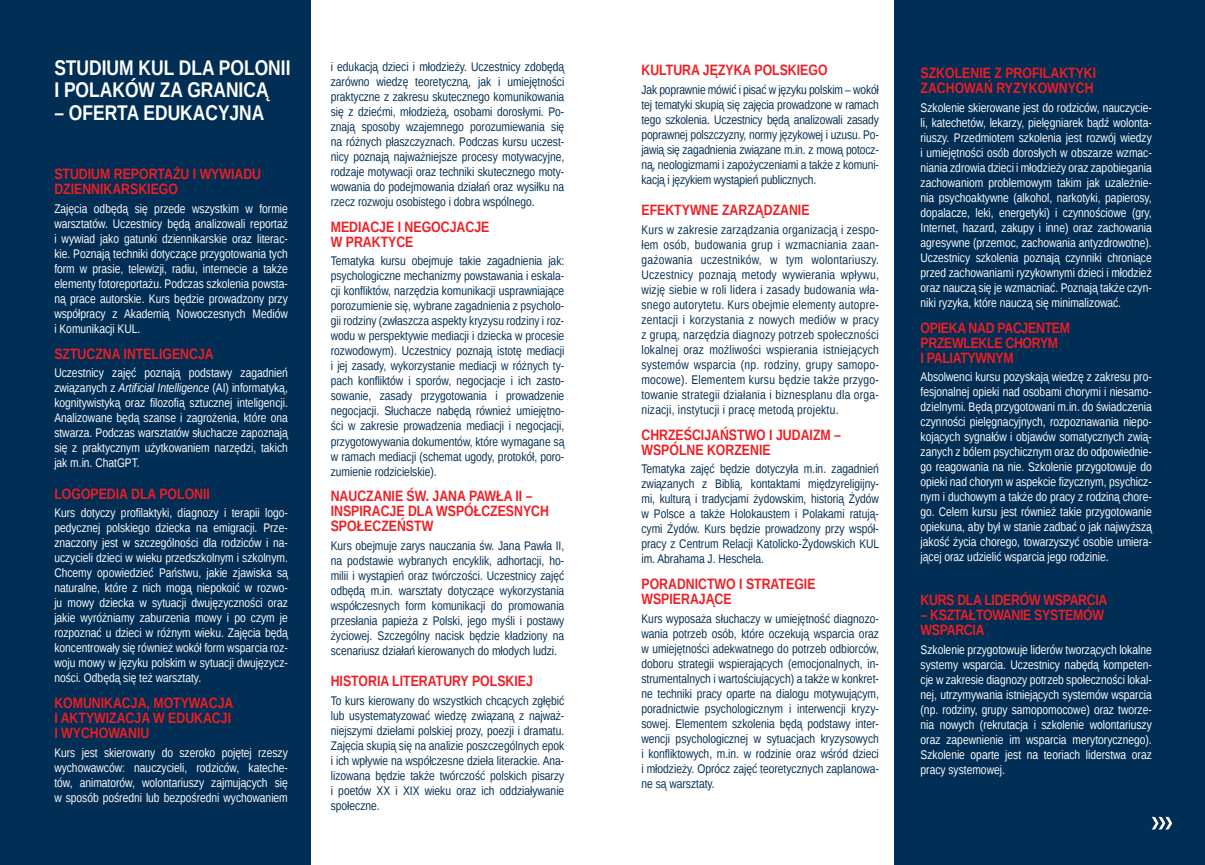
<style>
.page{position:relative;width:1205px;height:865px;background:#fff}
.page>*{position:absolute;margin:0;border:0;box-sizing:border-box;transform-origin:0 0}
.t1{font:700 21.25px/22.5px "Liberation Sans Narrow";color:#fff}
.t2{font:700 15px/15px "Liberation Sans Narrow";color:#ee1d23}
.t3{font:700 15px/15px "Liberation Sans Narrow";letter-spacing:-.02em;color:#ee1d23}
.t4{font:12.5px/15px "Liberation Sans Narrow";color:#002e54;text-align:justify}
.t5{font:12.5px/15px "Liberation Sans Narrow";color:#fff;text-align:justify}
.s1{font-style:italic}
</style>
<div class="page">
<div style="left:895px;top:0;width:310px;height:865px;background:#002e54"></div>
<div style="left:0;top:0;width:310px;height:865px;background:#002e54"></div>
<svg style="left:1152px;top:816px;width:20px;height:13px"></svg>
<h1 class="t1" style="left:54px;top:56px;width:238px">STUDIUM KUL DLA POLONII<br>I POLAKÓW ZA GRANICĄ</h1>
<h1 class="t1" style="left:54px;top:101px;width:212px">– OFERTA EDUKACYJNA</h1>
<p class="t2" style="left:54px;top:166px;width:208px">STUDIUM REPORTAŻU I WYWIADU<br>DZIENNIKARSKIEGO</p>
<p class="t5" style="left:54px;top:201px;width:235px">Zajęcia odbędą się przede wszystkim w formie warsztatów. Uczestnicy będą analizowali reportaż i wywiad jako gatunki dziennikarskie oraz literac&shy;kie. Poznają techniki dotyczące przygotowania tych form w prasie, telewizji, radiu, internecie a także elementy fotoreportażu. Podczas szkolenia powsta&shy;ną prace autorskie. Kurs będzie prowadzony przy współpracy z Akademią Nowoczesnych Mediów i Komunikacji KUL.</p>
<p class="t2" style="left:54px;top:345px;width:161px">SZTUCZNA INTELIGENCJA</p>
<p class="t5" style="left:54px;top:366px;width:235px">Uczestnicy zajęć poznają podstawy zagadnień związanych z <span class="s1">Artificial Intelligence</span> (AI) informatyką, kognitywistyką oraz filozofią sztucznej inteligencji.<br>Analizowane będą szanse i zagrożenia, które ona stwarza. Podczas warsztatów słuchacze zapoznają się z praktycznym użytkowaniem narzędzi, takich jak m.in. ChatGPT.</p>
<p class="t2" style="left:54px;top:486px;width:157px">LOGOPEDIA DLA POLONII</p>
<p class="t5" style="left:54px;top:506px;width:235px">Kurs dotyczy profilaktyki, diagnozy i terapii logo&shy;pedycznej polskiego dziecka na emigracji. Prze&shy;znaczony jest w szczególności dla rodziców i na&shy;uczycieli dzieci w wieku przedszkolnym i szkolnym.<br>Chcemy opowiedzieć Państwu, jakie zjawiska są naturalne, które z nich mogą niepokoić w rozwo&shy;ju mowy dziecka w sytuacji dwujęzyczności oraz jakie wyróżniamy zaburzenia mowy i po czym je rozpoznać u dzieci w różnym wieku. Zajęcia będą koncentrowały się również wokół form wsparcia roz&shy;woju mowy w języku polskim w sytuacji dwujęzycz&shy;ności. Odbędą się też warsztaty.</p>
<p class="t2" style="left:54px;top:695px;width:181px">KOMUNIKACJA, MOTYWACJA<br>I AKTYWIZACJA W EDUKACJI<br>I WYCHOWANIU</p>
<p class="t5" style="left:54px;top:745px;width:235px">Kurs jest skierowany do szeroko pojętej rzeszy wychowawców: nauczycieli, rodziców, kateche&shy;tów, animatorów, wolontariuszy zajmujących się w sposób pośredni lub bezpośredni wychowaniem</p>
<p class="t4" style="left:331px;top:60px;width:235px">i edukacją dzieci i młodzieży. Uczestnicy zdobędą zarówno wiedzę teoretyczną, jak i umiejętności praktyczne z zakresu skutecznego komunikowania się z dziećmi, młodzieżą, osobami dorosłymi. Po&shy;znają sposoby wzajemnego porozumiewania się na różnych płaszczyznach. Podczas kursu uczest&shy;nicy poznają najważniejsze procesy motywacyjne, rodzaje motywacji oraz techniki skutecznego moty&shy;wowania do podejmowania działań oraz wysiłku na rzecz rozwoju osobistego i dobra wspólnego.</p>
<p class="t2" style="left:331px;top:219px;width:160px">MEDIACJE I NEGOCJACJE<br>W PRAKTYCE</p>
<p class="t4" style="left:331px;top:254px;width:235px">Tematyka kursu obejmuje takie zagadnienia jak: psychologiczne mechanizmy powstawania i eskala&shy;cji konfliktów, narzędzia komunikacji usprawniające porozumienie się, wybrane zagadnienia z psycholo&shy;gii rodziny (zwłaszcza aspekty kryzysu rodziny i roz&shy;wodu w perspektywie mediacji i dziecka w procesie rozwodowym). Uczestnicy poznają istotę mediacji i jej zasady, wykorzystanie mediacji w różnych ty&shy;pach konfliktów i sporów, negocjacje i ich zasto&shy;sowanie, zasady przygotowania i prowadzenie negocjacji. Słuchacze nabędą również umiejętno&shy;ści w zakresie prowadzenia mediacji i negocjacji, przygotowywania dokumentów, które wymagane są w ramach mediacji (schemat ugody, protokół, poro&shy;zumienie rodzicielskie).</p>
<p class="t2" style="left:331px;top:488px;width:220px">NAUCZANIE ŚW. JANA PAWŁA II –<br>INSPIRACJE DLA WSPÓŁCZESNYCH<br>SPOŁECZEŃSTW</p>
<p class="t4" style="left:331px;top:538px;width:235px">Kurs obejmuje zarys nauczania św. Jana Pawła II, na podstawie wybranych encyklik, adhortacji, ho&shy;milii i wystąpień oraz twórczości. Uczestnicy zajęć odbędą m.in. warsztaty dotyczące wykorzystania współczesnych form komunikacji do promowania przesłania papieża z Polski, jego myśli i postawy życiowej. Szczególny nacisk będzie kładziony na scenariusz działań kierowanych do młodych ludzi.</p>
<p class="t2" style="left:331px;top:673px;width:204px">HISTORIA LITERATURY POLSKIEJ</p>
<p class="t4" style="left:331px;top:693px;width:235px">To kurs kierowany do wszystkich chcących zgłębić lub usystematyzować wiedzę związaną z najważ&shy;niejszymi dziełami polskiej prozy, poezji i dramatu.<br>Zajęcia skupią się na analizie poszczególnych epok i ich wpływie na współczesne dzieła literackie. Ana&shy;lizowana będzie także twórczość polskich pisarzy i poetów XX i XIX wieku oraz ich oddziaływanie społeczne.</p>
<p class="t2" style="left:641px;top:62px;width:188px">KULTURA JĘZYKA POLSKIEGO</p>
<p class="t4" style="left:641px;top:82px;width:239px">Jak poprawnie mówić i pisać w języku polskim – wokół tej tematyki skupią się zajęcia prowadzone w ramach tego szkolenia. Uczestnicy będą analizowali zasady poprawnej polszczyzny, normy językowej i uzusu. Po&shy;jawią się zagadnienia związane m.in. z mową potocz&shy;ną, neologizmami i zapożyczeniami a także z komuni&shy;kacją i językiem wystąpień publicznych.</p>
<p class="t2" style="left:641px;top:202px;width:170px">EFEKTYWNE ZARZĄDZANIE</p>
<p class="t4" style="left:641px;top:223px;width:239px">Kurs w zakresie zarządzania organizacją i zespo&shy;łem osób, budowania grup i wzmacniania zaan&shy;gażowania uczestników, w tym wolontariuszy.<br>Uczestnicy poznają metody wywierania wpływu, wizję siebie w roli lidera i zasady budowania wła&shy;snego autorytetu. Kurs obejmie elementy autopre&shy;zentacji i korzystania z nowych mediów w pracy z grupą, narzędzia diagnozy potrzeb społeczności lokalnej oraz możliwości wspierania istniejących systemów wsparcia (np. rodziny, grupy samopo&shy;mocowe). Elementem kursu będzie także przygo&shy;towanie strategii działania i biznesplanu dla orga&shy;nizacji, instytucji i pracę metodą projektu.</p>
<p class="t2" style="left:641px;top:427px;width:201px">CHRZEŚCIJAŃSTWO I JUDAIZM –<br>WSPÓLNE KORZENIE</p>
<p class="t4" style="left:641px;top:462px;width:239px">Tematyka zajęć będzie dotyczyła m.in. zagadnień związanych z Biblią, kontaktami międzyreligijny&shy;mi, kulturą i tradycjami żydowskim, historią Żydów w Polsce a także Holokaustem i Polakami ratują&shy;cymi Żydów. Kurs będzie prowadzony przy współ&shy;pracy z Centrum Relacji Katolicko-Żydowskich KUL im. Abrahama J. Heschela.</p>
<p class="t2" style="left:641px;top:576px;width:176px">PORADNICTWO I STRATEGIE<br>WSPIERAJĄCE</p>
<p class="t4" style="left:641px;top:611px;width:239px">Kurs wyposaża słuchaczy w umiejętność diagnozo&shy;wania potrzeb osób, które oczekują wsparcia oraz w umiejętności adekwatnego do potrzeb odbiorców, doboru strategii wspierających (emocjonalnych, in&shy;strumentalnych i wartościujących) a także w konkret&shy;ne techniki pracy oparte na dialogu motywującym, poradnictwie psychologicznym i interwencji kryzy&shy;sowej. Elementem szkolenia będą podstawy inter&shy;wencji psychologicznej w sytuacjach kryzysowych i konfliktowych, m.in. w rodzinie oraz wśród dzieci i młodzieży. Oprócz zajęć teoretycznych zaplanowa&shy;ne są warsztaty.</p>
<p class="t2" style="left:920px;top:65px;width:177px">SZKOLENIE Z PROFILAKTYKI<br>ZACHOWAŃ RYZYKOWNYCH</p>
<p class="t5" style="left:920px;top:100px;width:233px">Szkolenie skierowane jest do rodziców, nauczycie&shy;li, katechetów, lekarzy, pielęgniarek bądź wolonta&shy;riuszy. Przedmiotem szkolenia jest rozwój wiedzy i umiejętności osób dorosłych w obszarze wzmac&shy;niania zdrowia dzieci i młodzieży oraz zapobiegania zachowaniom problemowym takim jak uzależnie&shy;nia psychoaktywne (alkohol, narkotyki, papierosy, dopalacze, leki, energetyki) i czynnościowe (gry, Internet, hazard, zakupy i inne) oraz zachowania agresywne (przemoc, zachowania antyzdrowotne).<br>Uczestnicy szkolenia poznają czynniki chroniące przed zachowaniami ryzykownymi dzieci i młodzież oraz nauczą się je wzmacniać. Poznają także czyn&shy;niki ryzyka, które nauczą się minimalizować.</p>
<p class="t3" style="left:920px;top:319px;width:151px">OPIEKA NAD PACJENTEM<br>PRZEWLEKLE CHORYM<br>I PALIATYWNYM</p>
<p class="t5" style="left:920px;top:370px;width:233px">Absolwenci kursu pozyskają wiedzę z zakresu pro&shy;fesjonalnej opieki nad osobami chorymi i niesamo&shy;dzielnymi. Będą przygotowani m.in. do świadczenia czynności pielęgnacyjnych, rozpoznawania niepo&shy;kojących sygnałów i objawów somatycznych zwią&shy;zanych z bólem psychicznym oraz do odpowiednie&shy;go reagowania na nie. Szkolenie przygotowuje do opieki nad chorym w aspekcie fizycznym, psychicz&shy;nym i duchowym a także do pracy z rodziną chore&shy;go. Celem kursu jest również takie przygotowanie opiekuna, aby był w stanie zadbać o jak najwyższą jakość życia chorego, towarzyszyć osobie umiera&shy;jącej oraz udzielić wsparcia jego rodzinie.</p>
<p class="t3" style="left:920px;top:592px;width:188px">KURS DLA LIDERÓW WSPARCIA</p>
<p class="t3" style="left:920px;top:607px;width:185px">– KSZTAŁTOWANIE SYSTEMÓW<br>WSPARCIA</p>
<p class="t5" style="left:920px;top:642px;width:233px">Szkolenie przygotowuje liderów tworzących lokalne systemy wsparcia. Uczestnicy nabędą kompeten&shy;cje w zakresie diagnozy potrzeb społeczności lokal&shy;nej, utrzymywania istniejących systemów wsparcia (np. rodziny, grupy samopomocowe) oraz tworze&shy;nia nowych (rekrutacja i szkolenie wolontariuszy oraz zapewnienie im wsparcia merytorycznego).<br>Szkolenie oparte jest na teoriach liderstwa oraz pracy systemowej.</p>
</div>
